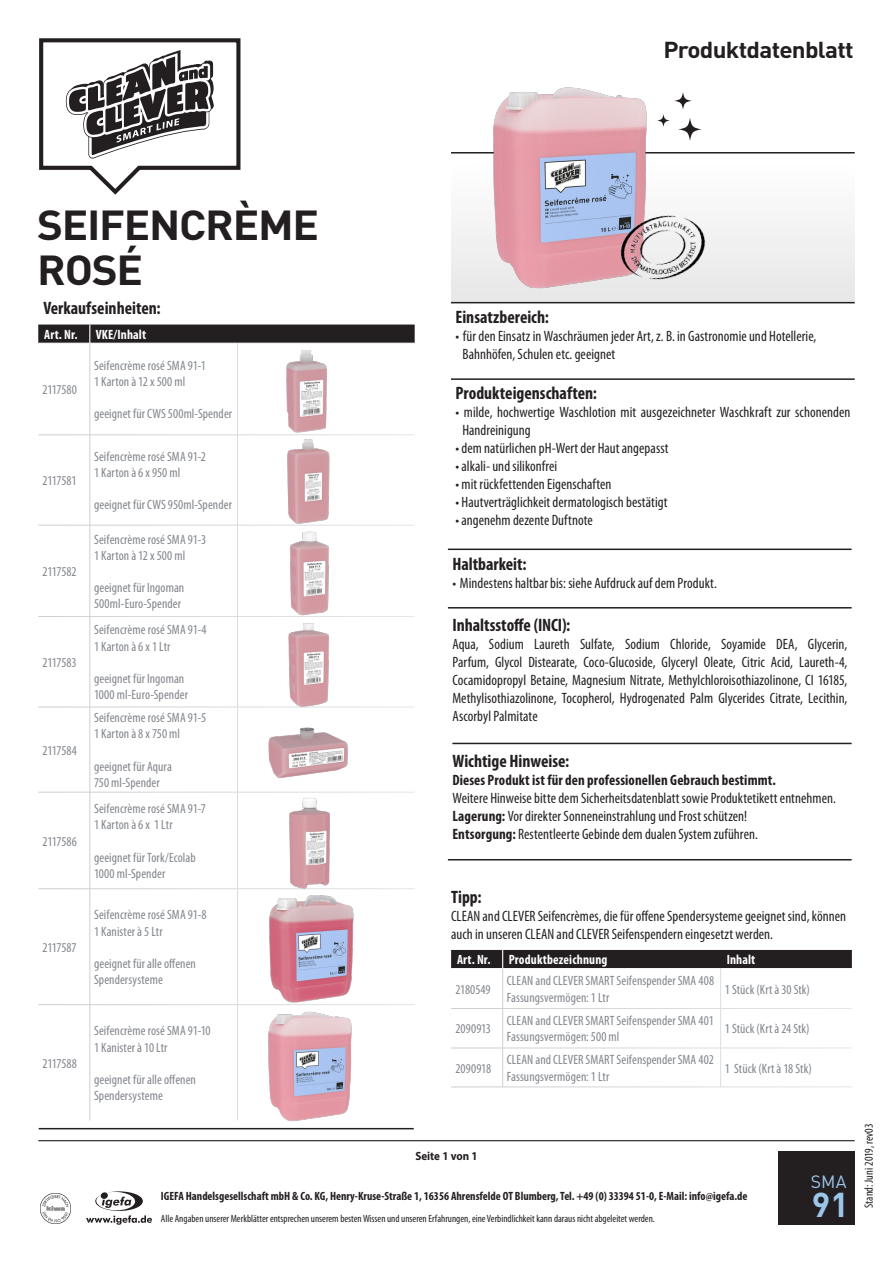
<style>
.page{position:relative;width:893px;height:1263px;background:#fff}
.page>*{position:absolute;margin:0;border:0;box-sizing:border-box;transform-origin:0 0}
.t1{font:700 41.4px/44.8px "DIN";letter-spacing:-.03em;color:#231f20;scale:1.06 1}
.t2{font:700 34.05px "DIN";color:#9bc6ea}
.t3{font:700 22.8px "DIN";letter-spacing:-.03em;color:#231f20;scale:1.06 1}
.t4{font:700 condensed 18px "Myriad Pro";color:#231f20}
.t5{font:17.55px "DIN";color:#9bc6ea}
.t6{font:condensed 15px/18px "Myriad Pro";letter-spacing:.005em;color:#231f20}
.t7{font:700 condensed 15px "Myriad Pro";letter-spacing:.01em;color:#231f20}
.t8{font:condensed 13.5px/16.2px "Myriad Pro";letter-spacing:.005em;color:#81858b}
.t9{font:condensed 13.5px "Myriad Pro";letter-spacing:-.02em;color:#81858b}
.t10{font:700 condensed 13.5px "Myriad Pro";letter-spacing:.01em;color:#fff}
.t11{font:700 condensed 12px "Myriad Pro";color:#231f20}
.t12{font:condensed 12px "Myriad Pro";letter-spacing:.01em;color:#231f20}
.t13{font:700 12px "Myriad Pro";color:#231f20;scale:.92 1}
.t14{font:condensed 10.5px "Myriad Pro";color:#231f20}
.s1{font-weight:700}
</style>
<div class="page">
<div style="left:451px;top:83px;width:404px;height:219px;background:linear-gradient(to bottom,#fff,#eaeaea)"></div>
<svg style="left:39px;top:38px;width:202px;height:157px"></svg>
<svg style="left:86px;top:1191px;width:66px;height:34px"></svg>
<div style="left:101px;top:1192px;width:7px;height:7px;background:#231f20;border-radius:50%"></div>
<img style="left:40px;top:1193px;width:31px;height:31px">
<hr style="left:451px;top:378px;width:404px;height:2px;background:#231f20">
<hr style="left:451px;top:152px;width:404px;height:2px;background:#231f20">
<hr style="left:451px;top:302px;width:404px;height:1px;background:#231f20">
<hr style="left:448px;top:549px;width:404px;height:1px;background:#231f20">
<hr style="left:448px;top:607px;width:404px;height:1px;background:#231f20">
<hr style="left:448px;top:859px;width:404px;height:1px;background:#231f20">
<hr style="left:452px;top:743px;width:400px;height:1px;background:#231f20">
<hr style="left:38px;top:1140px;width:817px;height:1px;background:#231f20">
<div style="left:778px;top:1151px;width:77px;height:74px;background:#231f20"></div>
<svg style="left:674px;top:92px;width:18px;height:18px"></svg>
<svg style="left:678px;top:118px;width:24px;height:23px"></svg>
<img style="left:469px;top:84px;width:204px;height:207px">
<div style="left:38px;top:325px;width:377px;height:18px;background:#231f20"></div>
<hr style="left:39px;top:1128px;width:375px;height:1px;background:#231f20">
<img style="left:286px;top:350px;width:41px;height:83px">
<img style="left:287px;top:439px;width:43px;height:85px">
<img style="left:290px;top:531px;width:39px;height:85px">
<img style="left:288px;top:623px;width:41px;height:83px">
<img style="left:268px;top:727px;width:80px;height:52px">
<img style="left:276px;top:797px;width:71px;height:92px">
<img style="left:269px;top:895px;width:85px;height:107px">
<img style="left:237px;top:1010px;width:115px;height:112px">
<div style="left:451px;top:950px;width:401px;height:18px;background:#231f20"></div>
<img style="left:612px;top:205px;width:102px;height:85px">
<p class="t3" style="left:663px;top:35px;width:181px">Produktdatenblatt</p>
<p class="t1" style="left:37px;top:201px;width:267px">SEIFENCRÈME<br>ROSÉ</p>
<p class="t4" style="left:43px;top:296px;width:119px">Verkaufseinheiten:</p>
<p class="t10" style="left:44px;top:326px;width:35px">Art. Nr.</p>
<p class="t10" style="left:96px;top:326px;width:52px">VKE/Inhalt</p>
<p class="t9" style="left:43px;top:381px;width:36px">2117580</p>
<p class="t9" style="left:43px;top:472px;width:36px">2117581</p>
<p class="t9" style="left:43px;top:563px;width:36px">2117582</p>
<p class="t9" style="left:43px;top:654px;width:36px">2117583</p>
<p class="t9" style="left:43px;top:742px;width:36px">2117584</p>
<p class="t9" style="left:43px;top:833px;width:36px">2117586</p>
<p class="t9" style="left:43px;top:939px;width:36px">2117587</p>
<p class="t9" style="left:43px;top:1055px;width:36px">2117588</p>
<p class="t8" style="left:94px;top:357px;width:113px">Seifencrème rosé SMA 91-1</p>
<p class="t8" style="left:94px;top:373px;width:93px">1 Karton à 12 x 500 ml</p>
<p class="t8" style="left:94px;top:406px;width:140px">geeignet für CWS 500ml-Spender</p>
<p class="t8" style="left:94px;top:448px;width:113px">Seifencrème rosé SMA 91-2</p>
<p class="t8" style="left:94px;top:464px;width:88px">1 Karton à 6 x 950 ml</p>
<p class="t8" style="left:94px;top:497px;width:139px">geeignet für CWS 950ml-Spender</p>
<p class="t8" style="left:94px;top:531px;width:114px">Seifencrème rosé SMA 91-3</p>
<p class="t8" style="left:94px;top:547px;width:93px">1 Karton à 12 x 500 ml</p>
<p class="t8" style="left:94px;top:579px;width:92px">geeignet für Ingoman</p>
<p class="t8" style="left:94px;top:596px;width:88px">500ml-Euro-Spender</p>
<p class="t8" style="left:94px;top:622px;width:114px">Seifencrème rosé SMA 91-4</p>
<p class="t8" style="left:94px;top:638px;width:78px">1 Karton à 6 x 1 Ltr</p>
<p class="t8" style="left:94px;top:670px;width:92px">geeignet für Ingoman</p>
<p class="t8" style="left:94px;top:686px;width:95px">1000 ml-Euro-Spender</p>
<p class="t8" style="left:94px;top:709px;width:114px">Seifencrème rosé SMA 91-5</p>
<p class="t8" style="left:94px;top:726px;width:87px">1 Karton à 8 x 750 ml</p>
<p class="t8" style="left:94px;top:758px;width:79px">geeignet für Aqura</p>
<p class="t8" style="left:94px;top:774px;width:67px">750 ml-Spender</p>
<p class="t8" style="left:94px;top:800px;width:113px">Seifencrème rosé SMA 91-7</p>
<p class="t8" style="left:94px;top:816px;width:80px">1 Karton à 6 x 1 Ltr</p>
<p class="t8" style="left:94px;top:849px;width:103px">geeignet für Tork/Ecolab</p>
<p class="t8" style="left:94px;top:865px;width:73px">1000 ml-Spender</p>
<p class="t8" style="left:94px;top:907px;width:114px">Seifencrème rosé SMA 91-8</p>
<p class="t8" style="left:94px;top:923px;width:70px">1 Kanister à 5 Ltr</p>
<p class="t8" style="left:94px;top:955px;width:103px">geeignet für alle offenen<br>Spendersysteme</p>
<p class="t8" style="left:94px;top:1022px;width:118px">Seifencrème rosé SMA 91-10</p>
<p class="t8" style="left:94px;top:1039px;width:75px">1 Kanister à 10 Ltr</p>
<p class="t8" style="left:94px;top:1071px;width:103px">geeignet für alle offenen<br>Spendersysteme</p>
<p class="t4" style="left:455px;top:305px;width:95px">Einsatzbereich:</p>
<p class="t6" style="left:462px;top:327px;width:355px;text-indent:-7px">• für den Einsatz in Waschräumen jeder Art, z. B. in Gastronomie und Hotellerie,<br>Bahnhöfen, Schulen etc. geeignet</p>
<p class="t4" style="left:455px;top:382px;width:143px">Produkteigenschaften:</p>
<p class="t6" style="left:462px;top:403px;width:390px;text-indent:-7px">• milde, hochwertige Waschlotion mit ausgezeichneter Waschkraft zur schonenden<br>Handreinigung</p>
<p class="t6" style="left:455px;top:439px;width:215px">• dem natürlichen pH-Wert der Haut angepasst</p>
<p class="t6" style="left:455px;top:457px;width:103px">• alkali- und silikonfrei</p>
<p class="t6" style="left:455px;top:475px;width:158px">• mit rückfettenden Eigenschaften</p>
<p class="t6" style="left:455px;top:493px;width:214px">• Hautverträglichkeit dermatologisch bestätigt</p>
<p class="t6" style="left:455px;top:511px;width:139px">• angenehm dezente Duftnote</p>
<p class="t4" style="left:452px;top:552px;width:76px">Haltbarkeit:</p>
<p class="t6" style="left:452px;top:573px;width:266px">• Mindestens haltbar bis: siehe Aufdruck auf dem Produkt.</p>
<p class="t4" style="left:452px;top:613px;width:119px">Inhaltsstoffe (INCI):</p>
<p class="t6" style="left:452px;top:634px;width:396px;text-align:justify">Aqua, Sodium Laureth Sulfate, Sodium Chloride, Soyamide DEA, Glycerin, Parfum, Glycol Distearate, Coco-Glucoside, Glyceryl Oleate, Citric Acid, Laureth-4, Cocamidopropyl Betaine, Magnesium Nitrate, Methylchloroisothiazolinone, CI 16185, Methylisothiazolinone, Tocopherol, Hydrogenated Palm Glycerides Citrate, Lecithin, Ascorbyl Palmitate</p>
<p class="t4" style="left:452px;top:749px;width:118px">Wichtige Hinweise:</p>
<p class="t7" style="left:452px;top:770px;width:325px">Dieses Produkt ist für den professionellen Gebrauch bestimmt.</p>
<p class="t6" style="left:452px;top:788px;width:385px">Weitere Hinweise bitte dem Sicherheitsdatenblatt sowie Produktetikett entnehmen.</p>
<p class="t6" style="left:452px;top:806px;width:296px"><span class="s1">Lagerung:</span> Vor direkter Sonneneinstrahlung und Frost schützen!</p>
<p class="t6" style="left:452px;top:824px;width:307px"><span class="s1">Entsorgung:</span> Restentleerte Gebinde dem dualen System zuführen.</p>
<p class="t4" style="left:451px;top:886px;width:32px">Tipp:</p>
<p class="t6" style="left:451px;top:907px;width:396px">CLEAN and CLEVER Seifencrèmes, die für offene Spendersysteme geeignet sind, können auch in unseren CLEAN and CLEVER Seifenspendern eingesetzt werden.</p>
<p class="t10" style="left:457px;top:951px;width:35px">Art. Nr.</p>
<p class="t10" style="left:509px;top:951px;width:100px">Produktbezeichnung</p>
<p class="t10" style="left:727px;top:951px;width:30px">Inhalt</p>
<p class="t8" style="left:455px;top:981px;width:37px">2180549</p>
<p class="t8" style="left:507px;top:973px;width:209px">CLEAN and CLEVER SMART Seifenspender SMA 408</p>
<p class="t8" style="left:507px;top:989px;width:104px">Fassungsvermögen: 1 Ltr</p>
<p class="t8" style="left:725px;top:981px;width:87px">1 Stück (Krt à 30 Stk)</p>
<p class="t8" style="left:455px;top:1020px;width:37px">2090913</p>
<p class="t8" style="left:455px;top:1060px;width:37px">2090918</p>
<p class="t8" style="left:507px;top:1012px;width:208px">CLEAN and CLEVER SMART Seifenspender SMA 401</p>
<p class="t8" style="left:507px;top:1029px;width:114px">Fassungsvermögen: 500 ml</p>
<p class="t8" style="left:507px;top:1052px;width:208px">CLEAN and CLEVER SMART Seifenspender SMA 402</p>
<p class="t8" style="left:507px;top:1068px;width:104px">Fassungsvermögen: 1 Ltr</p>
<p class="t8" style="left:725px;top:1020px;width:86px">1 Stück (Krt à 24 Stk)</p>
<p class="t8" style="left:725px;top:1060px;width:88px">1 Stück (Krt à 18 Stk)</p>
<p class="t13" style="left:415px;top:1148px;width:69px">Seite 1 von 1</p>
<p class="t5" style="left:811px;top:1171px;width:37px">SMA</p>
<p class="t11" style="left:161px;top:1188px;width:588px">IGEFA Handelsgesellschaft mbH &amp; Co. KG, Henry-Kruse-Straße 1, 16356 Ahrensfelde OT Blumberg, Tel. +49 (0) 33394 51-0, E-Mail: info@igefa.de</p>
<p class="t14" style="left:161px;top:1212px;width:495px">Alle Angaben unserer Merkblätter entsprechen unserem besten Wissen und unseren Erfahrungen, eine Verbindlichkeit kann daraus nicht abgeleitet werden.</p>
<p class="t2" style="left:812px;top:1182px;width:39px">91</p>
<p class="t12" style="left:862px;top:1208px;width:86px;rotate:-90deg">Stand: Juni 2019, rev03</p>
</div>
